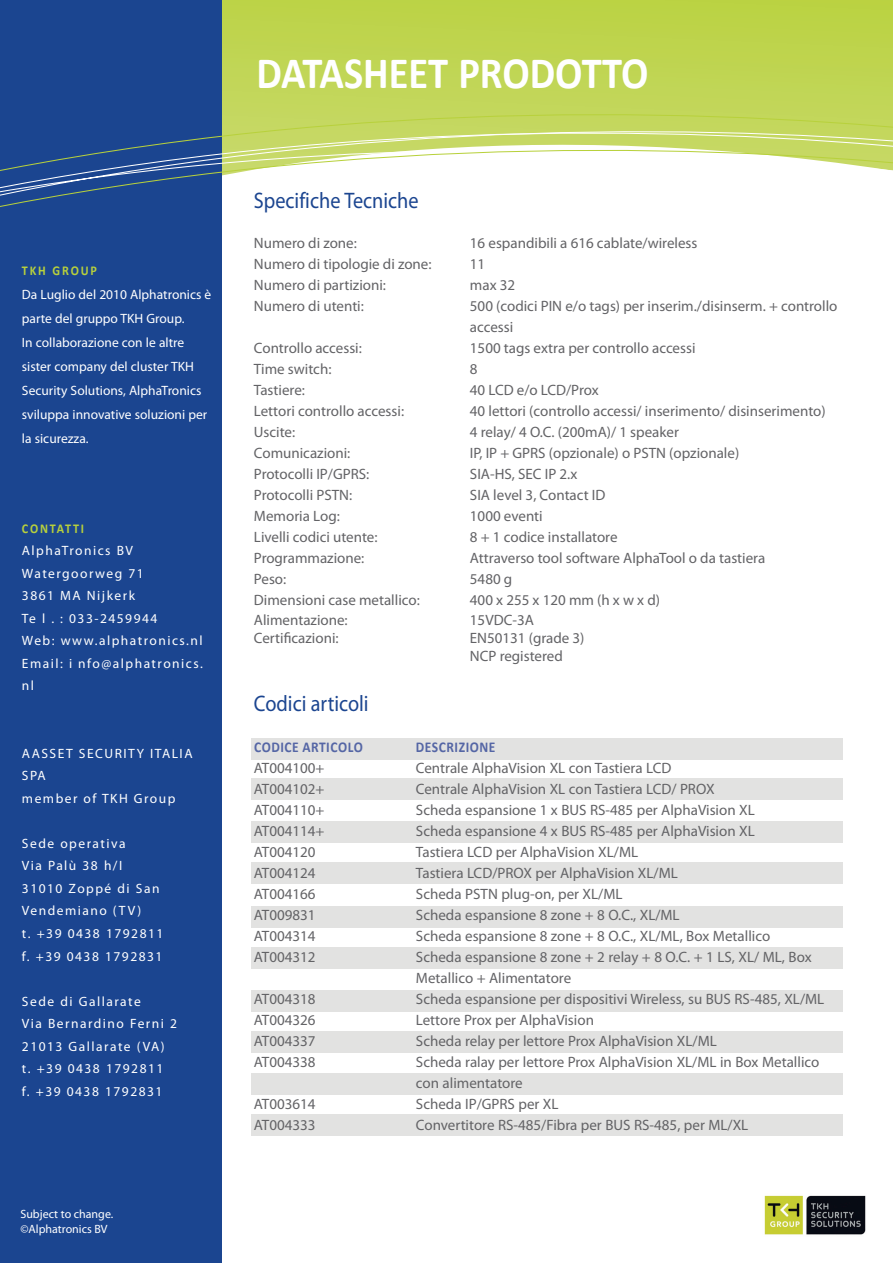
<style>
.page{position:relative;width:893px;height:1263px;background:#fff}
.page>*{position:absolute;margin:0;border:0;box-sizing:border-box;transform-origin:0 0}
.t1{font:700 45px "Calibri";color:#fff;scale:.9 1}
.t2{font:22.5px "Myriad Pro";color:#1b4590;scale:.9 1}
.t3{font:15px/21px "Myriad Pro";color:#636366}
.t4{font:700 15px "Calibri";letter-spacing:.04em;color:#5566a5;scale:.9 1}
.t5{font:13.5px/22.5px "Myriad Pro";letter-spacing:.11em;color:#fff}
.t6{font:13.5px/24px "Myriad Pro";color:#fff}
.t7{font:700 13.5px "Calibri";letter-spacing:.15em;color:#b8d13c;scale:.9 1}
.t8{font:12px "Myriad Pro";color:#fff}
</style>
<div class="page">
<svg style="left:221px;top:0;width:672px;height:114px;background:#bed450"></svg>
<div style="left:0;top:0;width:221px;height:1263px;background:#1b4590"></div>
<svg style="left:0;top:114px;width:893px;height:120px"></svg>
<img style="left:764px;top:1195px;width:102px;height:40px">
<div style="left:252px;top:738px;width:591px;height:21px;background:#e2e2e1"></div>
<div style="left:251px;top:778px;width:591px;height:22px;background:#e2e2e1"></div>
<div style="left:251px;top:821px;width:591px;height:22px;background:#e2e2e1"></div>
<div style="left:251px;top:862px;width:591px;height:22px;background:#e2e2e1"></div>
<div style="left:251px;top:906px;width:591px;height:22px;background:#e2e2e1"></div>
<div style="left:251px;top:947px;width:591px;height:22px;background:#e2e2e1"></div>
<div style="left:251px;top:990px;width:591px;height:22px;background:#e2e2e1"></div>
<div style="left:251px;top:1032px;width:591px;height:21px;background:#e2e2e1"></div>
<div style="left:251px;top:1073px;width:591px;height:21px;background:#e2e2e1"></div>
<div style="left:251px;top:1114px;width:591px;height:22px;background:#e2e2e1"></div>
<p class="t7" style="left:22px;top:262px;width:85px">TKH GROUP</p>
<p class="t6" style="left:22px;top:282px;width:191px">Da Luglio del 2010 Alphatronics è parte del gruppo TKH Group.</p>
<p class="t6" style="left:22px;top:330px;width:187px">In collaborazione con le altre sister company del cluster TKH<br>Security Solutions, AlphaTronics sviluppa innovative soluzioni per la sicurezza.</p>
<p class="t7" style="left:22px;top:520px;width:71px">CONTATTI</p>
<p class="t5" style="left:22px;top:539px;width:113px">AlphaTronics BV</p>
<p class="t5" style="left:22px;top:562px;width:123px">Watergoorweg 71</p>
<p class="t5" style="left:22px;top:584px;width:115px">3861 MA Nijkerk</p>
<p class="t5" style="left:22px;top:607px;width:137px">Te l . : 033-2459944</p>
<p class="t5" style="left:22px;top:629px;width:182px">Web: www.alphatronics.nl</p>
<p class="t5" style="left:22px;top:652px;width:182px">Email: i nfo@alphatronics. nl</p>
<p class="t5" style="left:22px;top:742px;width:172px">AASSET SECURITY ITALIA<br>SPA</p>
<p class="t5" style="left:22px;top:787px;width:155px">member of TKH Group</p>
<p class="t5" style="left:22px;top:832px;width:105px">Sede operativa</p>
<p class="t5" style="left:22px;top:854px;width:102px">Via Palù 38 h/I</p>
<p class="t5" style="left:22px;top:877px;width:139px">31010 Zoppé di San<br>Vendemiano (TV)</p>
<p class="t5" style="left:22px;top:922px;width:143px">t. +39 0438 1792811</p>
<p class="t5" style="left:22px;top:944px;width:142px">f. +39 0438 1792831</p>
<p class="t5" style="left:22px;top:989px;width:120px">Sede di Gallarate</p>
<p class="t5" style="left:22px;top:1012px;width:157px">Via Bernardino Ferni 2</p>
<p class="t5" style="left:22px;top:1034px;width:144px">21013 Gallarate (VA)</p>
<p class="t5" style="left:22px;top:1057px;width:143px">t. +39 0438 1792811</p>
<p class="t5" style="left:22px;top:1079px;width:142px">f. +39 0438 1792831</p>
<p class="t8" style="left:20px;top:1206px;width:94px">Subject to change.</p>
<p class="t8" style="left:20px;top:1221px;width:89px">©Alphatronics BV</p>
<p class="t1" style="left:257px;top:45px;width:437px">DATASHEET PRODOTTO</p>
<p class="t2" style="left:254px;top:186px;width:185px">Specifiche Tecniche</p>
<p class="t3" style="left:254px;top:232px;width:104px">Numero di zone:</p>
<p class="t3" style="left:470px;top:232px;width:229px">16 espandibili a 616 cablate/wireless</p>
<p class="t3" style="left:254px;top:253px;width:179px">Numero di tipologie di zone:</p>
<p class="t3" style="left:470px;top:253px;width:17px">11</p>
<p class="t3" style="left:254px;top:274px;width:134px">Numero di partizioni:</p>
<p class="t3" style="left:470px;top:274px;width:47px">max 32</p>
<p class="t3" style="left:254px;top:295px;width:111px">Numero di utenti:</p>
<p class="t3" style="left:470px;top:295px;width:369px">500 (codici PIN e/o tags) per inserim./disinserm. + controllo accessi</p>
<p class="t3" style="left:254px;top:337px;width:109px">Controllo accessi:</p>
<p class="t3" style="left:470px;top:337px;width:227px">1500 tags extra per controllo accessi</p>
<p class="t3" style="left:254px;top:358px;width:79px">Time switch:</p>
<p class="t3" style="left:470px;top:358px;width:9px">8</p>
<p class="t3" style="left:254px;top:379px;width:53px">Tastiere:</p>
<p class="t3" style="left:470px;top:379px;width:130px">40 LCD e/o LCD/Prox</p>
<p class="t3" style="left:254px;top:400px;width:152px">Lettori controllo accessi:</p>
<p class="t3" style="left:470px;top:400px;width:357px">40 lettori (controllo accessi/ inserimento/ disinserimento)</p>
<p class="t3" style="left:254px;top:421px;width:43px">Uscite:</p>
<p class="t3" style="left:470px;top:421px;width:211px">4 relay/ 4 O.C. (200mA)/ 1 speaker</p>
<p class="t3" style="left:254px;top:442px;width:98px">Comunicazioni:</p>
<p class="t3" style="left:470px;top:442px;width:271px">IP, IP + GPRS (opzionale) o PSTN (opzionale)</p>
<p class="t3" style="left:254px;top:463px;width:117px">Protocolli IP/GPRS:</p>
<p class="t3" style="left:470px;top:463px;width:109px">SIA-HS, SEC IP 2.x</p>
<p class="t3" style="left:254px;top:484px;width:100px">Protocolli PSTN:</p>
<p class="t3" style="left:470px;top:484px;width:137px">SIA level 3, Contact ID</p>
<p class="t3" style="left:254px;top:505px;width:87px">Memoria Log:</p>
<p class="t3" style="left:470px;top:505px;width:74px">1000 eventi</p>
<p class="t3" style="left:254px;top:526px;width:125px">Livelli codici utente:</p>
<p class="t3" style="left:470px;top:526px;width:149px">8 + 1 codice installatore</p>
<p class="t3" style="left:254px;top:547px;width:112px">Programmazione:</p>
<p class="t3" style="left:470px;top:547px;width:297px">Attraverso tool software AlphaTool o da tastiera</p>
<p class="t3" style="left:254px;top:568px;width:34px">Peso:</p>
<p class="t3" style="left:470px;top:568px;width:44px">5480 g</p>
<p class="t3" style="left:254px;top:589px;width:167px">Dimensioni case metallico:</p>
<p class="t3" style="left:470px;top:589px;width:192px">400 x 255 x 120 mm (h x w x d)</p>
<p class="t3" style="left:254px;top:609px;width:95px">Alimentazione:</p>
<p class="t3" style="left:470px;top:609px;width:65px">15VDC-3A</p>
<p class="t3" style="left:254px;top:627px;width:86px">Certificazioni:</p>
<p class="t3" style="left:470px;top:627px;width:116px">EN50131 (grade 3)</p>
<p class="t3" style="left:470px;top:645px;width:94px">NCP registered</p>
<p class="t2" style="left:254px;top:690px;width:129px">Codici articoli</p>
<p class="t4" style="left:254px;top:737px;width:122px">CODICE ARTICOLO</p>
<p class="t4" style="left:416px;top:737px;width:90px">DESCRIZIONE</p>
<p class="t3" style="left:254px;top:757px;width:72px">AT004100+</p>
<p class="t3" style="left:416px;top:757px;width:257px">Centrale AlphaVision XL con Tastiera LCD</p>
<p class="t3" style="left:254px;top:778px;width:72px">AT004102+</p>
<p class="t3" style="left:416px;top:778px;width:300px">Centrale AlphaVision XL con Tastiera LCD/ PROX</p>
<p class="t3" style="left:254px;top:799px;width:72px">AT004110+</p>
<p class="t3" style="left:416px;top:799px;width:340px">Scheda espansione 1 x BUS RS-485 per AlphaVision XL</p>
<p class="t3" style="left:254px;top:820px;width:72px">AT004114+</p>
<p class="t3" style="left:416px;top:820px;width:340px">Scheda espansione 4 x BUS RS-485 per AlphaVision XL</p>
<p class="t3" style="left:254px;top:841px;width:63px">AT004120</p>
<p class="t3" style="left:416px;top:841px;width:224px">Tastiera LCD per AlphaVision XL/ML</p>
<p class="t3" style="left:254px;top:862px;width:63px">AT004124</p>
<p class="t3" style="left:416px;top:862px;width:263px">Tastiera LCD/PROX per AlphaVision XL/ML</p>
<p class="t3" style="left:254px;top:883px;width:63px">AT004166</p>
<p class="t3" style="left:416px;top:883px;width:208px">Scheda PSTN plug-on, per XL/ML</p>
<p class="t3" style="left:254px;top:904px;width:63px">AT009831</p>
<p class="t3" style="left:416px;top:904px;width:265px">Scheda espansione 8 zone + 8 O.C., XL/ML</p>
<p class="t3" style="left:254px;top:925px;width:63px">AT004314</p>
<p class="t3" style="left:416px;top:925px;width:356px">Scheda espansione 8 zone + 8 O.C., XL/ML, Box Metallico</p>
<p class="t3" style="left:254px;top:946px;width:63px">AT004312</p>
<p class="t3" style="left:416px;top:946px;width:397px">Scheda espansione 8 zone + 2 relay + 8 O.C. + 1 LS, XL/ ML, Box<br>Metallico + Alimentatore</p>
<p class="t3" style="left:254px;top:988px;width:63px">AT004318</p>
<p class="t3" style="left:416px;top:988px;width:410px">Scheda espansione per dispositivi Wireless, su BUS RS-485, XL/ML</p>
<p class="t3" style="left:254px;top:1009px;width:63px">AT004326</p>
<p class="t3" style="left:416px;top:1009px;width:180px">Lettore Prox per AlphaVision</p>
<p class="t3" style="left:254px;top:1030px;width:63px">AT004337</p>
<p class="t3" style="left:416px;top:1030px;width:302px">Scheda relay per lettore Prox AlphaVision XL/ML</p>
<p class="t3" style="left:254px;top:1051px;width:63px">AT004338</p>
<p class="t3" style="left:416px;top:1051px;width:405px">Scheda ralay per lettore Prox AlphaVision XL/ML in Box Metallico</p>
<p class="t3" style="left:416px;top:1072px;width:108px">con alimentatore</p>
<p class="t3" style="left:254px;top:1093px;width:63px">AT003614</p>
<p class="t3" style="left:416px;top:1093px;width:144px">Scheda IP/GPRS per XL</p>
<p class="t3" style="left:254px;top:1114px;width:63px">AT004333</p>
<p class="t3" style="left:416px;top:1114px;width:334px">Convertitore RS-485/Fibra per BUS RS-485, per ML/XL</p>
</div>
